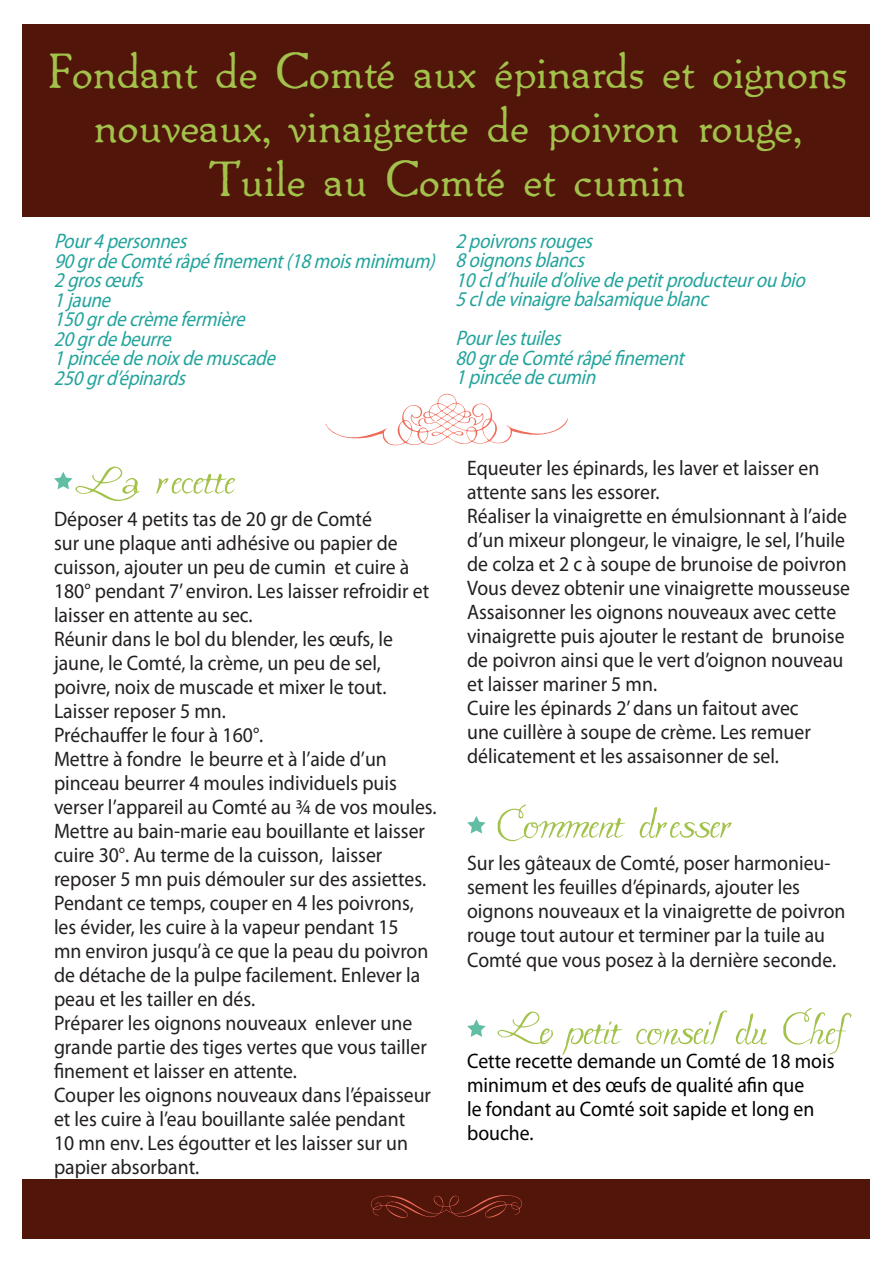
<style>
.page{position:relative;width:893px;height:1263px;background:#fff}
.page>*{position:absolute;margin:0;border:0;box-sizing:border-box;transform-origin:0 0}
.t1{font:49.5px "Pavane";color:#a2c24b;scale:1.17 1}
.t2{font:49.5px "Pavane";color:#a2c24b;scale:1.23 1}
.t3{font:45px/54px "Packard Antique";color:#a2c24b;text-align:center}
.t4{font:21px/24px "Myriad Pro";color:#231f20;scale:.94 1}
.t5{font:italic 21px/19.5px "Myriad Pro";color:#21a39c;scale:.89 1}
.t6{font:21px/24px "Myriad Pro";color:#000;scale:.94 1}
.s1{font-size:52.5px}
</style>
<div class="page">
<svg style="left:54px;top:472px;width:19px;height:17px"></svg>
<svg style="left:467px;top:816px;width:19px;height:17px"></svg>
<svg style="left:467px;top:1019px;width:19px;height:18px"></svg>
<div style="left:23px;top:24px;width:847px;height:193px;background:#52150a"></div>
<div style="left:23px;top:1179px;width:847px;height:60px;background:#52150a"></div>
<svg style="left:325px;top:394px;width:243px;height:52px"></svg>
<svg style="left:371px;top:1195px;width:151px;height:23px"></svg>
<h2 class="t3" style="left:47px;top:43px;width:800px">Fondant de Comté aux épinards et oignons nouveaux, vinaigrette de poivron rouge,<br>Tuile au Comté et cumin</h2>
<p class="t5" style="left:54px;top:231px;width:436px">Pour4personnes<br>90grdeComtérâpéfinement(18moisminimum)<br>2grosœufs<br>1jaune<br>150grdecrèmefermière<br>20grdebeurre<br>1pincéedenoixdemuscade<br>250grd’épinards</p>
<p class="t5" style="left:455px;top:230px;width:401px">2poivronsrouges<br>8oignonsblancs<br>10cld’huiled’olivedepetitproducteuroubio<br>5cldevinaigrebalsamiqueblanc</p>
<p class="t5" style="left:455px;top:328px;width:265px">Pourlestuiles<br>80grdeComtérâpéfinement<br>1pincéedecumin</p>
<h1 class="t2" style="left:75px;top:453px;width:131px"><span class="s1">L</span>a recette</h1>
<p class="t4" style="left:54px;top:507px;width:409px">Déposer 4 petits tas de 20 gr de Comté<br>sur une plaque anti adhésive ou papier de cuisson, ajouter un peu de cumin et cuire à 180° pendant 7’ environ. Les laisser refroidir et laisser en attente au sec.<br>Réunir dans le bol du blender, les œufs, le jaune, le Comté, la crème, un peu de sel, poivre, noix de muscade et mixer le tout.<br>Laisser reposer 5 mn.<br>Préchauffer le four à 160°.<br>Mettre à fondre le beurre et à l’aide d’un pinceau beurrer 4 moules individuels puis verser l’appareil au Comté au ¾ de vos moules.<br>Mettre au bain-marie eau bouillante et laisser cuire 30°. Au terme de la cuisson, laisser reposer 5 mn puis démouler sur des assiettes.<br>Pendant ce temps, couper en 4 les poivrons, les évider, les cuire à la vapeur pendant 15<br>mn environ jusqu’à ce que la peau du poivron de détache de la pulpe facilement. Enlever la peau et les tailler en dés.<br>Préparer les oignons nouveaux enlever une grande partie des tiges vertes que vous tailler finement et laisser en attente.<br>Couper les oignons nouveaux dans l’épaisseur et les cuire à l’eau bouillante salée pendant<br>10 mn env. Les égoutter et les laisser sur un papier absorbant.</p>
<p class="t4" style="left:467px;top:456px;width:409px">Equeuter les épinards, les laver et laisser en attente sans les essorer.<br>Réaliser la vinaigrette en émulsionnant à l’aide d’un mixeur plongeur, le vinaigre, le sel, l’huile de colza et 2 c à soupe de brunoise de poivron Vous devez obtenir une vinaigrette mousseuse Assaisonner les oignons nouveaux avec cette vinaigrette puis ajouter le restant de brunoise de poivron ainsi que le vert d’oignon nouveau et laisser mariner 5 mn.<br>Cuire les épinards 2’ dans un faitout avec<br>une cuillère à soupe de crème. Les remuer délicatement et les assaisonner de sel.</p>
<h1 class="t1" style="left:497px;top:797px;width:201px">Comment dresser</h1>
<p class="t4" style="left:467px;top:851px;width:404px">Sur les gâteaux de Comté, poser harmonieu&shy;sement les feuilles d’épinards, ajouter les oignons nouveaux et la vinaigrette de poivron rouge tout autour et terminer par la tuile au Comté que vous posez à la dernière seconde.</p>
<h1 class="t1" style="left:497px;top:1003px;width:300px">Le petit conseil du Chef</h1>
<p class="t6" style="left:467px;top:1048px;width:392px">Cette recette demande un Comté de 18 mois minimum et des œufs de qualité afin que<br>le fondant au Comté soit sapide et long en bouche.</p>
</div>
